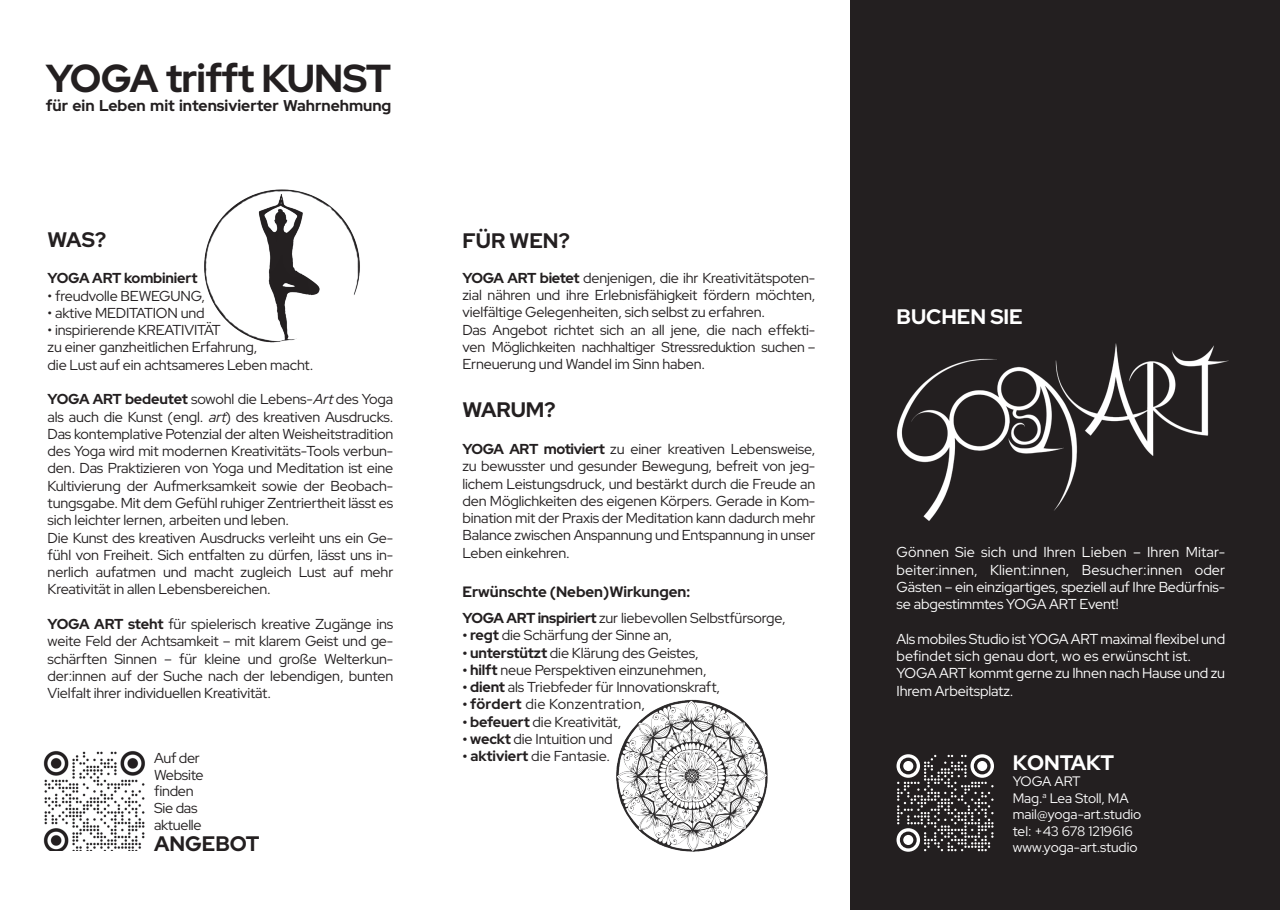
<style>
.page{position:relative;width:1280px;height:910px;background:#fff}
.page>*{position:absolute;margin:0;border:0;box-sizing:border-box;transform-origin:0 0}
.t1{font:700 39px "Red Hat Display";letter-spacing:-.02em;color:#231f20}
.t2{font:700 21px "Red Hat Display";color:#231f20}
.t3{font:700 21px "Red Hat Display";color:#fff}
.t4{font:700 15.6px "Red Hat Display";color:#231f20}
.t5{font:700 15px "Red Hat Display";color:#231f20}
.t6{font:14.4px/17.2px "Red Hat Display";letter-spacing:-.01em;color:#231f20;text-align:justify}
.t7{font:14.4px/17.2px "Red Hat Display";letter-spacing:-.01em;color:#fff}
.t8{font:14.4px "Red Hat Display";letter-spacing:.02em;color:#231f20}
.t9{font:700 14.4px "Red Hat Display";letter-spacing:-.01em;color:#231f20}
.t10{font:13.65px "Red Hat Display";color:#fff}
.s1{font-weight:700}
.s2{font-style:italic}
</style>
<div class="page">
<img style="left:43px;top:751px;width:102px;height:100px">
<div style="left:850px;top:0;width:430px;height:910px;background:#231f20"></div>
<img style="left:204px;top:189px;width:156px;height:154px">
<img style="left:616px;top:699px;width:152px;height:153px">
<img style="left:896px;top:344px;width:333px;height:177px">
<svg style="left:896px;top:754px;width:98px;height:98px"></svg>
<div style="left:903px;top:761px;width:10px;height:10px;background:#fff;border-radius:50%"></div>
<div style="left:977px;top:761px;width:10px;height:10px;background:#fff;border-radius:50%"></div>
<div style="left:903px;top:835px;width:10px;height:10px;background:#fff;border-radius:50%"></div>
<p class="t1" style="left:46px;top:53px;width:347px">YOGA trifft KUNST</p>
<p class="t4" style="left:46px;top:95px;width:347px">für ein Leben mit intensivierter Wahrnehmung</p>
<p class="t2" style="left:48px;top:225px;width:60px">WAS?</p>
<p class="t9" style="left:48px;top:269px;width:151px">YOGA ART kombiniert</p>
<p class="t6" style="left:48px;top:287px;width:159px">• freudvolle BEWEGUNG,</p>
<p class="t6" style="left:48px;top:304px;width:159px">• aktive MEDITATION und</p>
<p class="t6" style="left:48px;top:321px;width:175px">• inspirierende KREATIVITÄT</p>
<p class="t6" style="left:48px;top:338px;width:211px">zu einer ganzheitlichen Erfahrung,</p>
<p class="t6" style="left:48px;top:356px;width:267px">die Lust auf ein achtsameres Leben macht.</p>
<p class="t6" style="left:48px;top:390px;width:347px"><span class="s1">YOGA ART bedeutet</span> sowohl die Lebens-<span class="s2">Art</span>des Yoga als auch die Kunst (engl. <span class="s2">art</span>) des kreativen Ausdrucks.<br>Das kontemplative Potenzial der alten Weisheitstradition des Yoga wird mit modernen Kreativitäts-Tools verbun&shy;den. Das Praktizieren von Yoga und Meditation ist eine Kultivierung der Aufmerksamkeit sowie der Beobach&shy;tungsgabe. Mit dem Gefühl ruhiger Zentriertheit lässt es sich leichter lernen, arbeiten und leben.</p>
<p class="t6" style="left:48px;top:528px;width:347px">Die Kunst des kreativen Ausdrucks verleiht uns ein Ge&shy;fühl von Freiheit. Sich entfalten zu dürfen, lässt uns in&shy;nerlich aufatmen und macht zugleich Lust auf mehr Kreativität in allen Lebensbereichen.</p>
<p class="t6" style="left:48px;top:615px;width:347px"><span class="s1">YOGA ART steht</span> für spielerisch kreative Zugänge ins weite Feld der Achtsamkeit – mit klarem Geist und ge&shy;schärften Sinnen – für kleine und große Welterkun&shy;der:innen auf der Suche nach der lebendigen, bunten Vielfalt ihrer individuellen Kreativität.</p>
<p class="t6" style="left:154px;top:749px;width:47px">Auf der</p>
<p class="t6" style="left:154px;top:766px;width:51px">Website</p>
<p class="t6" style="left:154px;top:782px;width:41px">finden</p>
<p class="t6" style="left:154px;top:799px;width:45px">Sie das</p>
<p class="t6" style="left:154px;top:816px;width:49px">aktuelle</p>
<p class="t2" style="left:154px;top:830px;width:107px">ANGEBOT</p>
<p class="t2" style="left:462px;top:227px;width:109px">FÜR WEN?</p>
<p class="t6" style="left:462px;top:269px;width:354px"><span class="s1">YOGA ART bietet</span> denjenigen, die ihr Kreativitätspoten&shy;zial nähren und ihre Erlebnisfähigkeit fördern möchten, vielfältige Gelegenheiten, sich selbst zu erfahren.</p>
<p class="t6" style="left:462px;top:321px;width:354px">Das Angebot richtet sich an all jene, die nach effekti&shy;ven Möglichkeiten nachhaltiger Stressreduktion suchen – Erneuerung und Wandel im Sinn haben.</p>
<p class="t2" style="left:462px;top:396px;width:95px">WARUM?</p>
<p class="t6" style="left:462px;top:440px;width:354px"><span class="s1">YOGA ART motiviert</span> zu einer kreativen Lebensweise, zu bewusster und gesunder Bewegung, befreit von jeg&shy;lichem Leistungsdruck, und bestärkt durch die Freude an den Möglichkeiten des eigenen Körpers. Gerade in Kom&shy;bination mit der Praxis der Meditation kann dadurch mehr Balance zwischen Anspannung und Entspannung in unser Leben einkehren.</p>
<p class="t5" style="left:462px;top:582px;width:229px">Erwünschte (Neben)Wirkungen:</p>
<p class="t6" style="left:462px;top:609px;width:325px"><span class="s1">YOGA ART inspiriert</span> zur liebevollen Selbstfürsorge,</p>
<p class="t6" style="left:462px;top:626px;width:211px"><span class="s1">• regt</span> die Schärfung der Sinne an,</p>
<p class="t6" style="left:462px;top:644px;width:238px"><span class="s1">• unterstützt</span> die Klärung des Geistes,</p>
<p class="t6" style="left:462px;top:661px;width:246px"><span class="s1">• hilft</span> neue Perspektiven einzunehmen,</p>
<p class="t6" style="left:462px;top:678px;width:259px"><span class="s1">• dient</span> als Triebfeder für Innovationskraft,</p>
<p class="t8" style="left:462px;top:695px;width:184px"><span class="s1">• fördert</span> die Konzentration,</p>
<p class="t6" style="left:462px;top:713px;width:160px"><span class="s1">• befeuert</span> die Kreativität,</p>
<p class="t6" style="left:462px;top:730px;width:152px"><span class="s1">• weckt</span> die Intuition und</p>
<p class="t6" style="left:462px;top:747px;width:149px"><span class="s1">• aktiviert</span> die Fantasie.</p>
<p class="t3" style="left:896px;top:303px;width:128px">BUCHEN SIE</p>
<p class="t7" style="left:896px;top:543px;width:330px;text-align:justify">Gönnen Sie sich und Ihren Lieben – Ihren Mitar&shy;beiter:innen, Klient:innen, Besucher:innen oder Gästen – ein einzigartiges, speziell auf Ihre Bedürfnis&shy;se abgestimmtes YOGA ART Event!</p>
<p class="t7" style="left:896px;top:630px;width:330px">Als mobiles Studio ist YOGA ART maximal flexibel und befindet sich genau dort, wo es erwünscht ist.</p>
<p class="t7" style="left:896px;top:664px;width:330px">YOGA ART kommt gerne zu Ihnen nach Hause und zu<br>Ihrem Arbeitsplatz.</p>
<p class="t3" style="left:1013px;top:749px;width:103px">KONTAKT</p>
<p class="t10" style="left:1013px;top:772px;width:69px">YOGA ART</p>
<p class="t10" style="left:1013px;top:789px;width:118px">Mag.<sup>a</sup> Lea Stoll, MA</p>
<p class="t10" style="left:1013px;top:805px;width:130px">mail@yoga-art.studio</p>
<p class="t10" style="left:1013px;top:822px;width:122px">tel: +43 678 1219616</p>
<p class="t10" style="left:1013px;top:838px;width:126px">www.yoga-art.studio</p>
</div>
